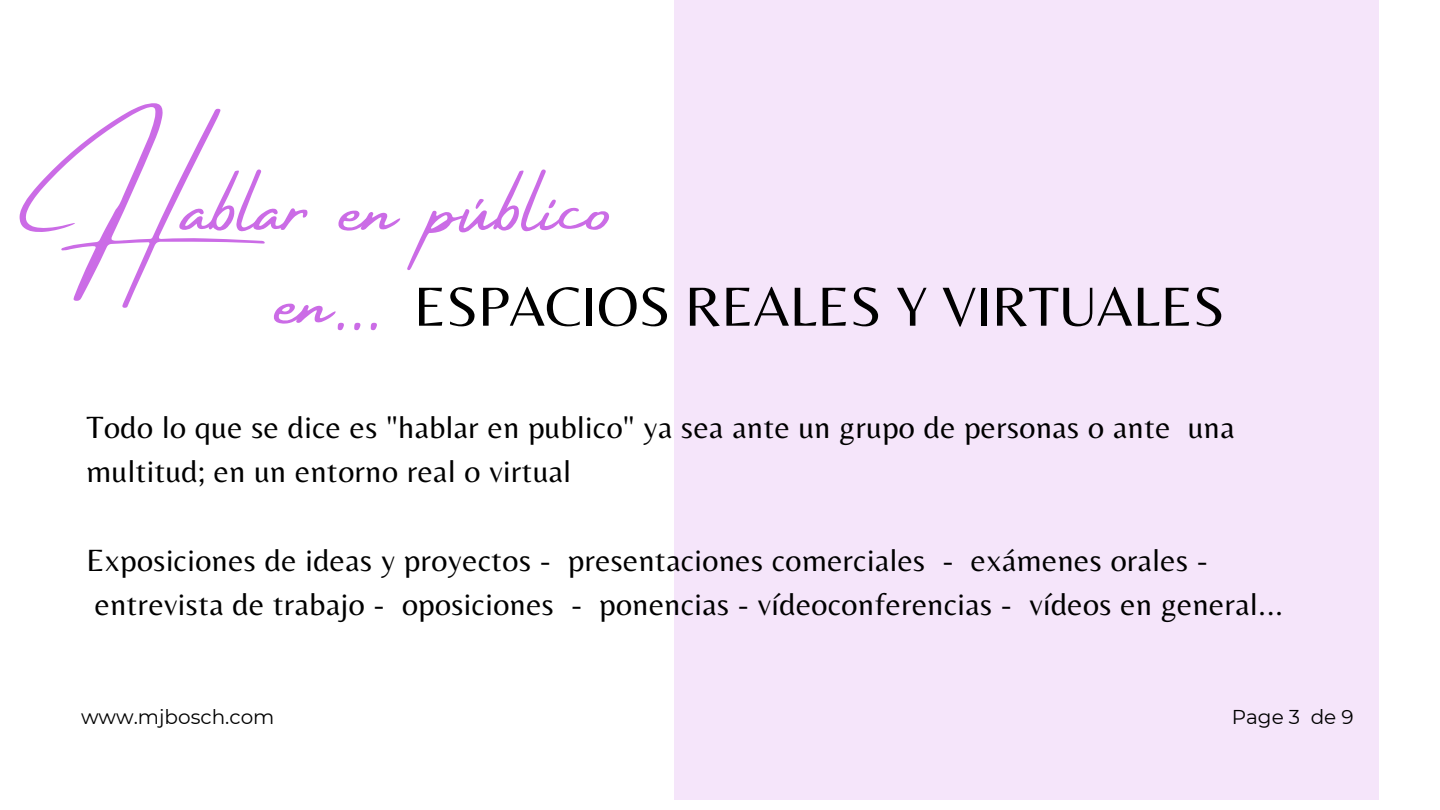
<style>
.page{position:relative;width:1440px;height:810px;background:#fff}
.page>*{position:absolute;margin:0;border:0;box-sizing:border-box;transform-origin:0 0}
.t1{font:88.3px/93px "Amsterdam Four";color:#cb6ce6;text-align:center}
.t2{font:57.3px "Belleza";color:#000}
.t3{font:32px/44.2px "Belleza";letter-spacing:.015em;color:#000}
.t4{font:20px "Montserrat";color:#000}
</style>
<div class="page">
<div style="left:675px;top:0;width:704px;height:800px;background:#f5e5fa"></div>
<h1 class="t1" style="left:48px;top:163px;width:565px">Hablar en público en...</h1>
<h2 class="t2" style="left:414px;top:273px;width:812px">ESPACIOS REALES Y VIRTUALES</h2>
<p class="t3" style="left:86px;top:404px;width:1150px">Todo lo que se dice es "hablar en publico" ya sea ante un grupo de personas o ante una multitud; en un entorno real o virtual</p>
<p class="t3" style="left:86px;top:537px;width:1198px">Exposiciones de ideas y proyectos - presentaciones comerciales - exámenes orales - entrevista de trabajo - oposiciones - ponencias - vídeoconferencias - vídeos en general...</p>
<p class="t4" style="left:81px;top:705px;width:195px">www.mjbosch.com</p>
<p class="t4" style="left:1232px;top:705px;width:123px">Page 3 de 9</p>
</div>
